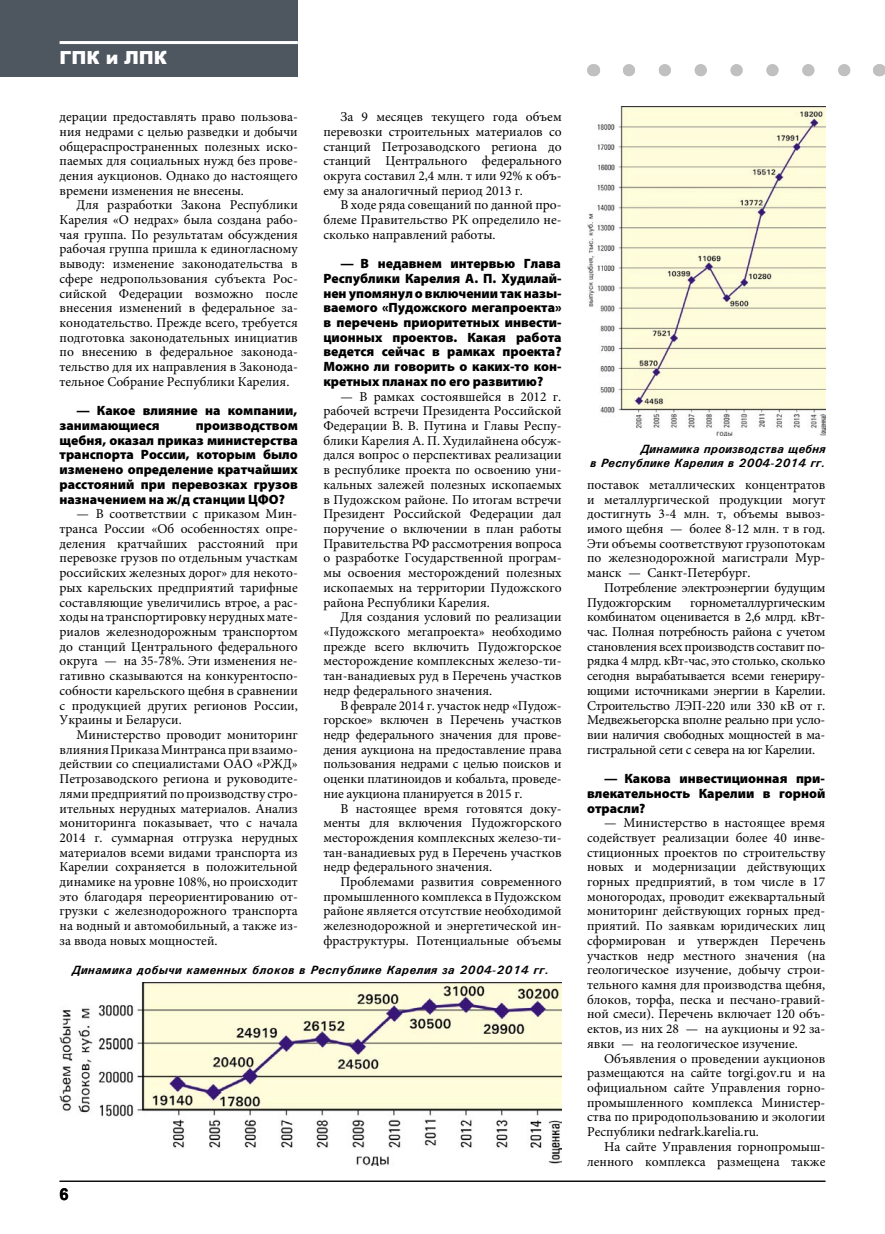
<style>
.page{position:relative;width:885px;height:1234px;background:#fff}
.page>*{position:absolute;margin:0;border:0;box-sizing:border-box;transform-origin:0 0}
.PV_kolontit_ArB-12_left{font:900 18px "Arial";color:#fff}
.t1{font:700 16.5px "Arial";color:#000}
.PV_osn_M-9{font:13.5px/14.7px "Minion Pro";color:#000;text-align:justify}
.PV_osn_M-9-2{font:900 13.5px/14.7px "Myriad Pro";color:#000;text-align:justify}
.PV_osn_M-9-3{font:13.5px/14.7px "Minion Pro";letter-spacing:-.02em;color:#000}
.PV_news_Un{font:italic 700 12px "Univers Cyr";letter-spacing:.05em;color:#000}
.PV_news_Un-2{font:italic 700 12px "Univers Cyr";letter-spacing:.03em;color:#000}
</style>
<div class="page">
<div style="left:0;top:0;width:298px;height:77px;background:#4e5760"></div>
<hr style="left:60px;top:41px;width:238px;height:3px;background:#fff">
<hr style="left:60px;top:1180px;width:765px;height:1px;background:#000">
<svg style="left:628px;top:64px;width:223px;height:12px"></svg>
<svg style="left:593px;top:64px;width:1px;height:12px"></svg>
<svg style="left:878px;top:64px;width:1px;height:12px"></svg>
<img style="left:60px;top:982px;width:501px;height:183px">
<img style="left:587px;top:106px;width:238px;height:330px">
<p class="PV_kolontit_ArB-12_left" style="left:60px;top:44px;width:109px">ГПК и ЛПК</p>
<h1 class="PV_kolontit_ArB-12_left" style="left:72px;top:44px;width:149px">орная отрасль</h1>
<p class="PV_osn_M-9" style="left:60px;top:110px;width:240px">дерации предоставлять право пользова&shy;ния недрами с целью разведки и добычи общераспространенных полезных иско&shy;паемых для социальных нужд без прове&shy;дения аукционов. Однако до настоящего времени изменения не внесены.</p>
<p class="PV_osn_M-9" style="left:60px;top:198px;width:240px;text-indent:17px">Для разработки Закона Республики Карелия «О недрах» была создана рабо&shy;чая группа. По результатам обсуждения рабочая группа пришла к единогласному выводу: изменение законодательства в сфере недропользования субъекта Рос&shy;сийской Федерации возможно после внесения изменений в федеральное за&shy;конодательство. Прежде всего, требуется подготовка законодательных инициатив по внесению в федеральное законода&shy;тельство для их направления в Законода&shy;тельное Собрание Республики Карелия.</p>
<p class="PV_osn_M-9-2" style="left:60px;top:403px;width:239px;text-indent:17px">— Какое влияние на компании, занимающиеся</p>
<p class="PV_osn_M-9-2" style="left:60px;top:418px;width:240px;text-indent:136px">производством щебня, оказал приказ министерства транспорта России, которым было изменено определение кратчайших расстояний при перевозках грузов назначением на ж/д станции ЦФО?</p>
<p class="PV_osn_M-9" style="left:60px;top:507px;width:240px;text-indent:17px">— В соответствии с приказом Мин&shy;транса России «Об особенностях опре&shy;деления кратчайших расстояний при перевозке грузов по отдельным участкам российских железных дорог» для некото&shy;рых карельских предприятий тарифные составляющие увеличились втрое, а рас&shy;ходы на транспортировку нерудных мате&shy;риалов железнодорожным транспортом до станций Центрального федерального округа — на 35-78%. Эти изменения не&shy;гативно сказываются на конкурентоспо&shy;собности карельского щебня в сравнении с продукцией других регионов России, Украины и Беларуси.</p>
<p class="PV_osn_M-9" style="left:60px;top:727px;width:240px;text-indent:17px">Министерство проводит мониторинг влияния Приказа Минтранса при взаимо&shy;действии со специалистами ОАО «РЖД» Петрозаводского региона и руководите&shy;лями предприятий по производству стро&shy;ительных нерудных материалов. Анализ мониторинга показывает, что с начала 2014 г. суммарная отгрузка нерудных материалов всеми видами транспорта из Карелии сохраняется в положительной динамике на уровне 108%, но происходит это благодаря переориентированию от&shy;грузки с железнодорожного транспорта на водный и автомобильный, а также из&shy;за ввода новых мощностей.</p>
<p class="PV_osn_M-9" style="left:323px;top:110px;width:240px;text-indent:17px">За 9 месяцев текущего года объем перевозки строительных материалов со станций Петрозаводского региона до станций Центрального федерального округа составил 2,4 млн. т или 92% к объ&shy;ему за аналогичный период 2013 г.</p>
<p class="PV_osn_M-9" style="left:323px;top:198px;width:240px;text-indent:17px">В ходе ряда совещаний по данной про&shy;блеме Правительство РК определило не&shy;сколько направлений работы.</p>
<p class="PV_osn_M-9-2" style="left:323px;top:256px;width:240px;text-indent:17px">— В недавнем интервью Глава Республики Карелия А. П. Худилай&shy;нен упомянул о включении так назы&shy;ваемого «Пудожского мегапроекта» в перечень приоритетных инвести&shy;ционных проектов. Какая работа ведется сейчас в рамках проекта?<br>Можно ли говорить о каких-то кон&shy;кретных планах по его развитию?</p>
<p class="PV_osn_M-9" style="left:323px;top:389px;width:240px;text-indent:17px">— В рамках состоявшейся в 2012 г. рабочей встречи Президента Российской Федерации В. В. Путина и Главы Респу&shy;блики Карелия А. П. Худилайнена обсуж&shy;дался вопрос о перспективах реализации в республике проекта по освоению уни&shy;кальных залежей полезных ископаемых в Пудожском районе. По итогам встречи Президент Российской Федерации дал поручение о включении в план работы Правительства РФ рассмотрения вопроса о разработке Государственной програм&shy;мы освоения месторождений полезных ископаемых на территории Пудожского района Республики Карелия.</p>
<p class="PV_osn_M-9" style="left:323px;top:610px;width:240px;text-indent:17px">Для создания условий по реализации «Пудожского мегапроекта» необходимо прежде всего включить Пудожгорское месторождение комплексных железо-ти&shy;тан-ванадиевых руд в Перечень участков недр федерального значения.</p>
<p class="PV_osn_M-9" style="left:323px;top:698px;width:240px;text-indent:17px">В феврале 2014 г. участок недр «Пудож&shy;горское» включен в Перечень участков недр федерального значения для прове&shy;дения аукциона на предоставление права пользования недрами с целью поисков и оценки платиноидов и кобальта, проведе&shy;ние аукциона планируется в 2015 г.</p>
<p class="PV_osn_M-9" style="left:323px;top:801px;width:240px;text-indent:17px">В настоящее время готовятся доку&shy;менты для включения Пудожгорского месторождения комплексных железо-ти&shy;тан-ванадиевых руд в Перечень участков недр федерального значения.</p>
<p class="PV_osn_M-9" style="left:323px;top:874px;width:240px;text-indent:17px">Проблемами развития современного промышленного комплекса в Пудожском районе является отсутствие необходимой железнодорожной и энергетической ин&shy;фраструктуры. Потенциальные объемы</p>
<p class="PV_news_Un" style="left:72px;top:961px;width:478px">Динамика добычи каменных блоков в Республике Карелия за 2004-2014 гг.</p>
<p class="t1" style="left:60px;top:1182px;width:11px">6</p>
<p class="PV_news_Un-2" style="left:640px;top:441px;width:186px">Динамика производства щебня</p>
<p class="PV_news_Un-2" style="left:590px;top:455px;width:236px">в Республике Карелия в 2004-2014 гг.</p>
<p class="PV_osn_M-9" style="left:587px;top:477px;width:240px">поставок металлических концентратов и металлургической продукции могут достигнуть 3-4 млн. т, объемы вывоз&shy;имого щебня — более 8-12 млн. т в год.<br>Эти объемы соответствуют грузопотокам по железнодорожной магистрали Мур&shy;манск — Санкт-Петербург.</p>
<p class="PV_osn_M-9-3" style="left:587px;top:580px;width:240px;text-indent:17px">Потребление электроэнергии будущим<br>Пудожгорским</p>
<p class="PV_osn_M-9" style="left:587px;top:595px;width:240px;text-indent:103px">горнометаллургическим комбинатом оценивается в 2,6 млрд. кВт&shy;час. Полная потребность района с учетом становления всех производств составит по&shy;рядка 4 млрд. кВт-час, это столько, сколько сегодня вырабатывается всеми генериру&shy;ющими источниками энергии в Карелии.<br>Строительство ЛЭП-220 или 330 кВ от г.<br>Медвежьегорска вполне реально при усло&shy;вии наличия свободных мощностей в ма&shy;гистральной сети с севера на юг Карелии.</p>
<p class="PV_osn_M-9-2" style="left:587px;top:771px;width:240px;text-indent:17px">— Какова инвестиционная при&shy;влекательность Карелии в горной отрасли?</p>
<p class="PV_osn_M-9" style="left:587px;top:815px;width:240px;text-indent:17px">— Министерство в настоящее время содействует реализации более 40 инве&shy;стиционных проектов по строительству новых и модернизации действующих горных предприятий, в том числе в 17 моногородах, проводит ежеквартальный мониторинг действующих горных пред&shy;приятий. По заявкам юридических лиц сформирован и утвержден Перечень участков недр местного значения (на геологическое изучение, добычу строи&shy;тельного камня для производства щебня, блоков, торфа, песка и песчано-гравий&shy;ной смеси). Перечень включает 120 объ&shy;ектов, из них 28 — на аукционы и 92 за&shy;явки — на геологическое изучение.</p>
<p class="PV_osn_M-9" style="left:587px;top:1051px;width:240px;text-indent:17px">Объявления о проведении аукционов размещаются на сайте torgi.gov.ru и на официальном сайте Управления горно&shy;промышленного комплекса Министер&shy;ства по природопользованию и экологии Республики nedrark.karelia.ru.</p>
<p class="PV_osn_M-9" style="left:587px;top:1139px;width:240px;text-align:right">На сайте Управления горнопромыш&shy;ленного комплекса размещена также</p>
</div>
